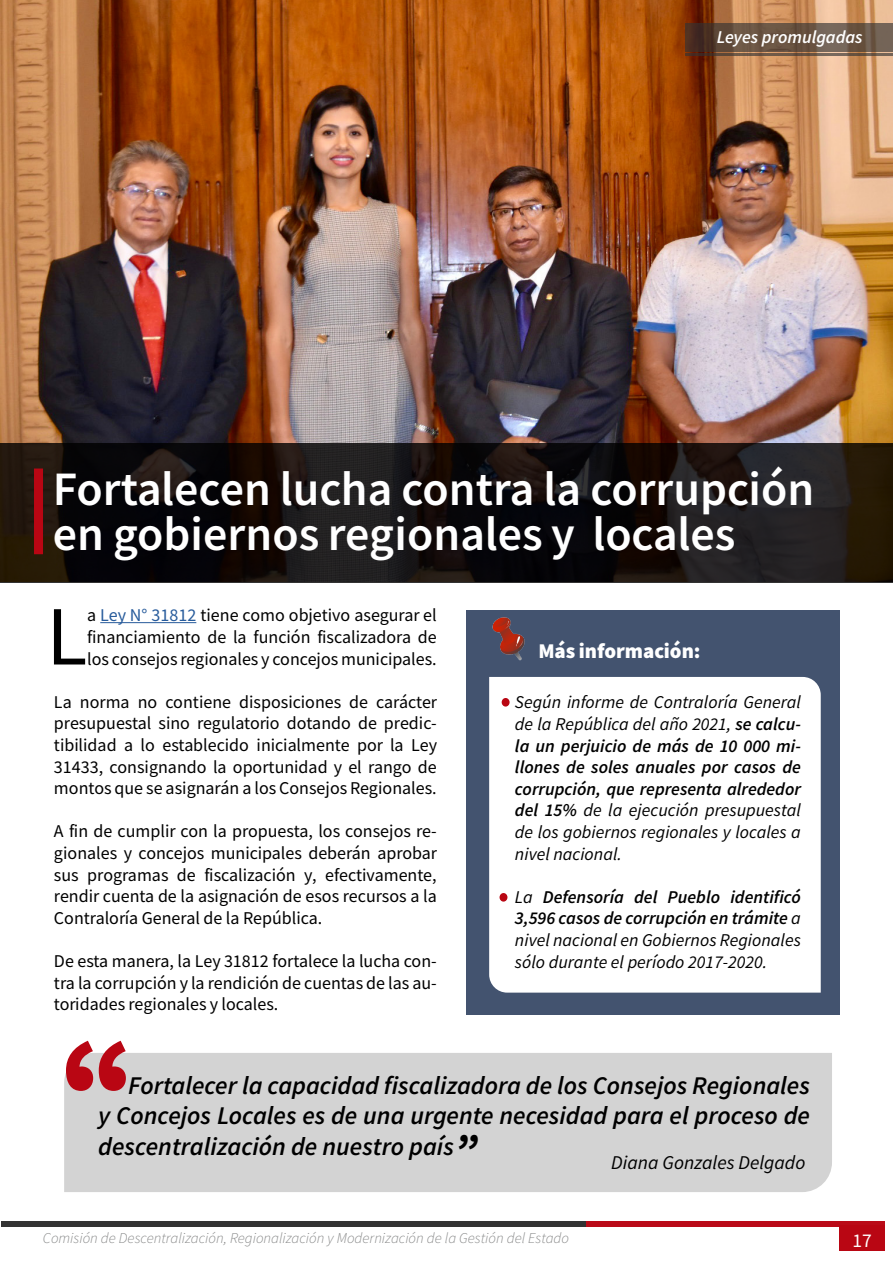
<style>
.page{position:relative;width:893px;height:1263px;background:#fff}
.page>*{position:absolute;margin:0;border:0;box-sizing:border-box;transform-origin:0 0}
.t1{font:117px "Source Code Variable";color:#b90613}
.t2{font:84.3px "Source Sans Variable";color:#000}
.t3{font:48px/45px "Source Sans Variable";letter-spacing:.03em;color:#fff}
.t4{font:italic 25.5px/30.6px "Source Sans Variable";letter-spacing:.025em;color:#000;text-align:justify}
.t5{font:21px "Source Sans Variable";letter-spacing:.06em;color:#fff}
.t6{font:italic 19.5px "Source Sans Variable";letter-spacing:.015em;color:#000}
.t7{font:19.5px "Source Sans Variable";color:#fff}
.t8{font:18px/21.6px "Source Sans Variable";letter-spacing:.02em;color:#000;text-align:justify}
.t9{font:italic 18px/21.6px "Source Sans Variable";letter-spacing:.015em;color:#000;text-align:justify}
.t10{font:italic 18px "Source Sans Variable";letter-spacing:.025em;color:#fff}
.t11{font:italic 15px "Source Sans Variable";letter-spacing:.005em;color:#878888}
.s1{color:#275b9b}
.s2{font-size:42px}
</style>
<div class="page">
<div style="left:1px;top:1222px;width:587px;height:5px;background:#333"></div>
<div style="left:586px;top:1222px;width:298px;height:5px;background:#ba0b18"></div>
<div style="left:839px;top:1225px;width:45px;height:26px;background:#b90613"></div>
<hr style="left:100px;top:622px;width:96px;height:1px;background:#275b9b">
<img style="left:0;top:0;width:893px;height:443px">
<svg style="left:0;top:443px;width:893px;height:140px;background:#171211"></svg>
<div style="left:34px;top:468px;width:9px;height:86px;background:#b90613"></div>
<div style="left:466px;top:611px;width:373px;height:404px;background:#43536f"></div>
<div style="left:489px;top:677px;width:332px;height:316px;background:#fff"></div>
<img style="left:492px;top:617px;width:33px;height:44px">
<div style="left:499px;top:893px;width:8px;height:9px;background:#b90613;border-radius:50%"></div>
<div style="left:502px;top:698px;width:8px;height:8px;background:#b90613;border-radius:50%"></div>
<div style="left:64px;top:1053px;width:768px;height:139px;background:#d3d3d3"></div>
<svg style="left:686px;top:23px;width:207px;height:28px;background:#665142"></svg>
<hr style="left:686px;top:53px;width:207px;height:2px;background:#333">
<p class="t10" style="left:717px;top:26px;width:147px">Leyes promulgadas</p>
<h3 class="t3" style="left:53px;top:466px;width:761px">Fortalecen lucha contra la corrupción en gobiernos regionales y locales</h3>
<h2 class="t2" style="left:46px;top:586px;width:40px">L</h2>
<p class="t8" style="left:87px;top:605px;width:351px">a <span class="s1">Ley N° 31812</span> tiene como objetivo asegurar el financiamiento de la función fiscalizadora de los consejos regionales y concejos municipales.</p>
<p class="t8" style="left:54px;top:691px;width:384px">La norma no contiene disposiciones de carácter presupuestal sino regulatorio dotando de predic&shy;tibilidad a lo establecido inicialmente por la Ley 31433, consignando la oportunidad y el rango de montos que se asignarán a los Consejos Regionales.</p>
<p class="t8" style="left:54px;top:821px;width:384px">A fin de cumplir con la propuesta, los consejos re&shy;gionales y concejos municipales deberán aprobar sus programas de fiscalización y, efectivamente, rendir cuenta de la asignación de esos recursos a la Contraloría General de la República.</p>
<p class="t8" style="left:54px;top:950px;width:384px">De esta manera, la Ley 31812 fortalece la lucha con&shy;tra la corrupción y la rendición de cuentas de las au&shy;toridades regionales y locales.</p>
<p class="t5" style="left:538px;top:638px;width:161px">Más información:</p>
<p class="t9" style="left:515px;top:692px;width:287px">Según informe de Contraloría General de la República del año 2021, se calcu&shy;la un perjuicio de más de 10 000 mi&shy;llones de soles anuales por casos de corrupción, que representa alrededor del 15% de la ejecución presupuestal de los gobiernos regionales y locales a nivel nacional.</p>
<p class="t9" style="left:515px;top:886px;width:287px">La Defensoría del Pueblo identificó 3,596 casos de corrupción en trámite a nivel nacional en Gobiernos Regionales sólo durante el período 2017-2020.</p>
<h1 class="t1" style="left:62px;top:998px;width:72px">“</h1>
<h3 class="t4" style="left:98px;top:1070px;width:713px;text-indent:30px">Fortalecer la capacidad fiscalizadora de los Consejos Regionales y Concejos Locales es de una urgente necesidad para el proceso de descentralización de nuestro país<span class="s2">”</span></h3>
<p class="t6" style="left:611px;top:1150px;width:195px">Diana Gonzales Delgado</p>
<p class="t11" style="left:43px;top:1229px;width:528px">Comisión de Descentralización, Regionalización y Modernización de la Gestión del Estado</p>
<p class="t7" style="left:852px;top:1228px;width:20px">17</p>
</div>
